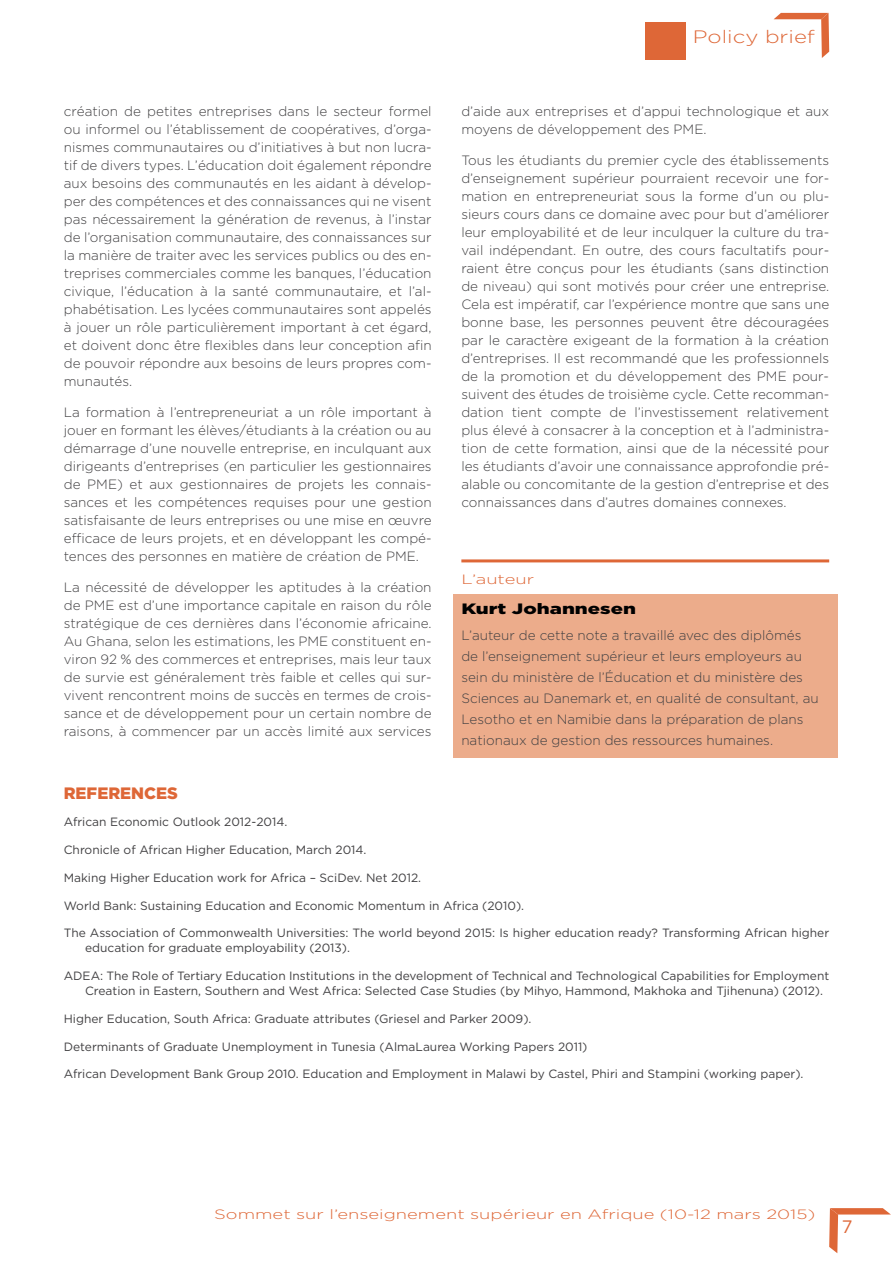
<style>
.page{position:relative;width:893px;height:1263px;background:#fff}
.page>*{position:absolute;margin:0;border:0;box-sizing:border-box;transform-origin:0 0}
.t1{font:300 18px "Gotham";color:#de6737;scale:1.23 1}
.t2{font:18px "Gotham";color:#de6737}
.t3{font:900 16.5px "Gotham";color:#de6737}
.t4{font:900 15px "Gotham";color:#000;scale:1.36 1}
.t5{font:300 13.5px/18px "Gotham";color:#414042;text-align:justify}
.t6{font:300 13.5px "Gotham";color:#de6737;scale:1.36 1}
.t7{font:12px/15px "Gotham";color:#414042}
</style>
<div class="page">
<svg style="left:829px;top:1208px;width:62px;height:45px"></svg>
<svg style="left:774px;top:13px;width:55px;height:45px"></svg>
<div style="left:645px;top:22px;width:40px;height:38px;background:#de6737"></div>
<div style="left:453px;top:594px;width:384px;height:163px;background:#ecac8b"></div>
<hr style="left:461px;top:559px;width:368px;height:3px;background:#de6737">
<p class="t5" style="left:64px;top:102px;width:369px">création de petites entreprises dans le secteur formel ou informel ou l’établissement de coopératives, d’orga&shy;nismes communautaires ou d’initiatives à but non lucra&shy;tif de divers types. L’éducation doit également répondre aux besoins des communautés en les aidant à dévelop&shy;per des compétences et des connaissances qui ne visent pas nécessairement la génération de revenus, à l’instar de l’organisation communautaire, des connaissances sur la manière de traiter avec les services publics ou des en&shy;treprises commerciales comme les banques, l’éducation civique, l’éducation à la santé communautaire, et l’al&shy;phabétisation. Les lycées communautaires sont appelés à jouer un rôle particulièrement important à cet égard, et doivent donc être flexibles dans leur conception afin de pouvoir répondre aux besoins de leurs propres com&shy;munautés.</p>
<p class="t5" style="left:64px;top:403px;width:369px">La formation à l’entrepreneuriat a un rôle important à jouer en formant les élèves/étudiants à la création ou au démarrage d’une nouvelle entreprise, en inculquant aux dirigeants d’entreprises (en particulier les gestionnaires de PME) et aux gestionnaires de projets les connais&shy;sances et les compétences requises pour une gestion satisfaisante de leurs entreprises ou une mise en œuvre efficace de leurs projets, et en développant les compé&shy;tences des personnes en matière de création de PME.</p>
<p class="t5" style="left:64px;top:578px;width:369px">La nécessité de développer les aptitudes à la création de PME est d’une importance capitale en raison du rôle stratégique de ces dernières dans l’économie africaine.<br>Au Ghana, selon les estimations, les PME constituent en&shy;viron 92 % des commerces et entreprises, mais leur taux de survie est généralement très faible et celles qui sur&shy;vivent rencontrent moins de succès en termes de crois&shy;sance et de développement pour un certain nombre de raisons, à commencer par un accès limité aux services</p>
<h1 class="t1" style="left:693px;top:27px;width:101px">Policy brief</h1>
<p class="t5" style="left:461px;top:102px;width:369px">d’aide aux entreprises et d’appui technologique et aux moyens de développement des PME.</p>
<p class="t5" style="left:461px;top:151px;width:369px">Tous les étudiants du premier cycle des établissements d’enseignement supérieur pourraient recevoir une for&shy;mation en entrepreneuriat sous la forme d’un ou plu&shy;sieurs cours dans ce domaine avec pour but d’améliorer leur employabilité et de leur inculquer la culture du tra&shy;vail indépendant. En outre, des cours facultatifs pour&shy;raient être conçus pour les étudiants (sans distinction de niveau) qui sont motivés pour créer une entreprise.<br>Cela est impératif, car l’expérience montre que sans une bonne base, les personnes peuvent être découragées par le caractère exigeant de la formation à la création d’entreprises. Il est recommandé que les professionnels de la promotion et du développement des PME pour&shy;suivent des études de troisième cycle. Cette recomman&shy;dation tient compte de l’investissement relativement plus élevé à consacrer à la conception et à l’administra&shy;tion de cette formation, ainsi que de la nécessité pour les étudiants d’avoir une connaissance approfondie pré&shy;alable ou concomitante de la gestion d’entreprise et des connaissances dans d’autres domaines connexes.</p>
<p class="t6" style="left:461px;top:572px;width:55px">L’auteur</p>
<p class="t4" style="left:461px;top:600px;width:130px">Kurt Johannesen</p>
<p class="t5" style="left:461px;top:624px;width:359px;line-height:21px;text-align:left">L’auteur de cette note a travaillé avec des diplômés de l’enseignement supérieur et leurs employeurs au sein du ministère de l’Éducation et du ministère des Sciences au Danemark et, en qualité de consultant, au Lesotho et en Namibie dans la préparation de plans nationaux de gestion des ressources humaines.</p>
<p class="t3" style="left:64px;top:783px;width:116px">References</p>
<p class="t7" style="left:64px;top:814px;width:225px">African Economic Outlook 2012-2014.</p>
<p class="t7" style="left:64px;top:842px;width:304px">Chronicle of African Higher Education, March 2014.</p>
<p class="t7" style="left:64px;top:870px;width:359px">Making Higher Education work for Africa – SciDev. Net 2012.</p>
<p class="t7" style="left:64px;top:898px;width:462px">World Bank: Sustaining Education and Economic Momentum in Africa (2010).</p>
<p class="t7" style="left:85px;top:925px;width:746px;text-indent:-21px">The Association of Commonwealth Universities: The world beyond 2015: Is higher education ready? Transforming African higher education for graduate employability (2013).</p>
<p class="t7" style="left:85px;top:968px;width:746px;text-indent:-21px">ADEA: The Role of Tertiary Education Institutions in the development of Technical and Technological Capabilities for Employment<br>Creation in Eastern, Southern and West Africa: Selected Case Studies (by Mihyo, Hammond, Makhoka and Tjihenuna) (2012).</p>
<p class="t7" style="left:64px;top:1011px;width:469px">Higher Education, South Africa: Graduate attributes (Griesel and Parker 2009).</p>
<p class="t7" style="left:64px;top:1039px;width:525px">Determinants of Graduate Unemployment in Tunesia (AlmaLaurea Working Papers 2011)</p>
<p class="t7" style="left:64px;top:1066px;width:741px">African Development Bank Group 2010. Education and Employment in Malawi by Castel, Phiri and Stampini (working paper).</p>
<p class="t6" style="left:214px;top:1207px;width:444px">Sommet sur l’enseignement supérieur en Afrique (10-12 mars 2015)</p>
<h1 class="t2" style="left:842px;top:1216px;width:12px">7</h1>
</div>
